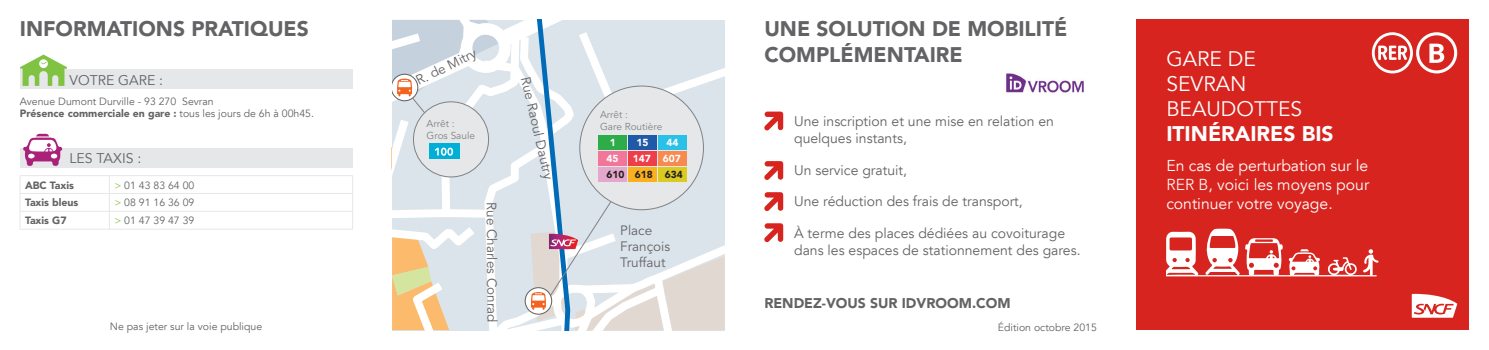
<style>
.page{position:relative;width:1489px;height:350px;background:#fff}
.page>*{position:absolute;margin:0;border:0;box-sizing:border-box;transform-origin:0 0}
.t1{font:900 21px/25.2px "Avenir LT Std";color:#636366}
.t2{font:21px "Avenir LT";color:#fff}
.t3{font:900 21px "Avenir LT Std";color:#fff}
.t4{font:15.75px/18.9px "Avenir LT";color:#fff;text-align:justify}
.t5{font:14px/16.8px "Avenir LT";color:#636366}
.t6{font:900 14px "Avenir LT Std";color:#636366}
.t7{font:13.47px/16.3px "Avenir LT Std";color:#636366}
.t8{font:10.5px "Avenir LT";color:#636366}
.t9{font:900 10.5px "Avenir LT Std";color:#636366}
.t10{font:900 10.15px/16.1px "Avenir LT Std";color:#231f20;text-align:right}
.t11{font:900 10.15px "Avenir LT Std";color:#fff}
.t12{font:9.97px/12.1px "Avenir LT Std";color:#808285}
.s1{font-family:"Avenir LT";font-weight:400}
.s2{color:#80c343}
.s3{color:#fff}
.s4{font-family:"Avenir LT Std";font-weight:300}
</style>
<div class="page">
<svg style="left:391px;top:20px;width:333px;height:310px"></svg>
<div style="left:1136px;top:20px;width:332px;height:310px;background:#d7241f"></div>
<svg style="left:1166px;top:228px;width:212px;height:49px"></svg>
<svg style="left:1411px;top:294px;width:46px;height:23px"></svg>
<div style="left:20px;top:69px;width:332px;height:20px;background:#e6e7e9"></div>
<svg style="left:20px;top:55px;width:47px;height:31px"></svg>
<div style="left:20px;top:148px;width:332px;height:20px;background:#e6e7e9"></div>
<svg style="left:23px;top:133px;width:39px;height:33px"></svg>
<hr style="left:20px;top:175px;width:89px;height:1px;background:#e6e7e9">
<hr style="left:109px;top:175px;width:244px;height:1px;background:#e6e7e9">
<hr style="left:20px;top:193px;width:89px;height:1px;background:#e6e7e9">
<hr style="left:109px;top:193px;width:244px;height:1px;background:#e6e7e9">
<hr style="left:20px;top:211px;width:89px;height:1px;background:#e6e7e9">
<svg style="left:20px;top:176px;width:1px;height:53px"></svg>
<hr style="left:109px;top:211px;width:244px;height:1px;background:#e6e7e9">
<svg style="left:109px;top:176px;width:1px;height:53px"></svg>
<svg style="left:352px;top:176px;width:1px;height:53px"></svg>
<hr style="left:20px;top:229px;width:89px;height:1px;background:#e6e7e9">
<hr style="left:109px;top:229px;width:244px;height:1px;background:#e6e7e9">
<svg style="left:1371px;top:32px;width:85px;height:41px"></svg>
<svg style="left:764px;top:111px;width:19px;height:19px"></svg>
<svg style="left:764px;top:161px;width:19px;height:19px"></svg>
<svg style="left:764px;top:192px;width:19px;height:19px"></svg>
<svg style="left:764px;top:223px;width:19px;height:19px"></svg>
<img style="left:1006px;top:73px;width:78px;height:20px">
<p class="t1" style="left:20px;top:16px;width:290px">INFORMATIONS PRATIQUES</p>
<p class="t5" style="left:69px;top:72px;width:95px">VOTRE GARE :</p>
<p class="t8" style="left:20px;top:95px;width:195px">Avenue Dumont Durville - 93 270 Sevran</p>
<p class="t9" style="left:20px;top:107px;width:296px">Présence commerciale en gare : <span class="s1">tous les jours de 6h à 00h45.</span></p>
<p class="t5" style="left:69px;top:150px;width:73px">LES TAXIS :</p>
<p class="t9" style="left:25px;top:178px;width:50px">ABC Taxis</p>
<p class="t8" style="left:114px;top:179px;width:81px"><span class="s2">&gt;</span> 01 43 83 64 00</p>
<p class="t9" style="left:25px;top:196px;width:55px">Taxis bleus</p>
<p class="t8" style="left:114px;top:197px;width:81px"><span class="s2">&gt;</span> 08 91 16 36 09</p>
<p class="t9" style="left:25px;top:214px;width:43px">Taxis G7</p>
<p class="t8" style="left:114px;top:214px;width:81px"><span class="s2">&gt;</span> 01 47 39 47 39</p>
<p class="t8" style="left:110px;top:320px;width:154px">Ne pas jeter sur la voie publique</p>
<p class="t7" style="left:413px;top:74px;width:67px;rotate:-26deg">R. de Mitry</p>
<p class="t12" style="left:426px;top:118px;width:50px">Arrêt :<br>Gros Saule</p>
<p class="t7" style="left:499px;top:202px;width:122px;rotate:90deg">euR C l er ah s C da r no</p>
<p class="t7" style="left:533px;top:75px;width:106px;rotate:77deg">Rue Raoul Dautry</p>
<p class="t12" style="left:600px;top:109px;width:64px">Arrêt :<br>Gare Routière</p>
<p class="t11" style="left:636px;top:136px;width:13px">15</p>
<p class="t11" style="left:666px;top:136px;width:13px">44</p>
<p class="t11" style="left:606px;top:152px;width:13px">45</p>
<p class="t11" style="left:610px;top:136px;width:7px">1</p>
<p class="t10" style="left:606px;top:150px;width:78px"><span class="s3">147 607<br></span>610 618 634</p>
<p class="t7" style="left:620px;top:222px;width:51px">Place<br>François<br>Truffaut</p>
<p class="t1" style="left:764px;top:16px;width:304px">UNE SOLUTION DE MOBILITÉ<br>COMPLÉMENTAIRE</p>
<p class="t5" style="left:794px;top:113px;width:261px">Une inscription et une mise en relation en quelques instants,</p>
<p class="t5" style="left:794px;top:162px;width:115px">Un service gratuit,</p>
<p class="t5" style="left:794px;top:193px;width:230px">Une réduction des frais de transport,</p>
<p class="t5" style="left:794px;top:225px;width:288px">À terme des places dédiées au covoiturage dans les espaces de stationnement des gares.</p>
<p class="t6" style="left:764px;top:295px;width:248px">RENDEZ-VOUS SUR IDVROOM.COM</p>
<p class="t8" style="left:997px;top:321px;width:100px">Édition octobre 2015</p>
<p class="t2" style="left:1166px;top:46px;width:91px">GARE DE</p>
<p class="t2" style="left:1166px;top:71px;width:82px">SEVRAN</p>
<p class="t2" style="left:1166px;top:97px;width:137px">BEAUDOTTES</p>
<p class="t3" style="left:1166px;top:121px;width:169px">ITINÉRAIRES BIS</p>
<p class="t4" style="left:1166px;top:156px;width:204px">En cas de perturbation sur le <span class="s4">RER B</span>, voici les moyens pour continuer votre voyage.</p>
</div>
